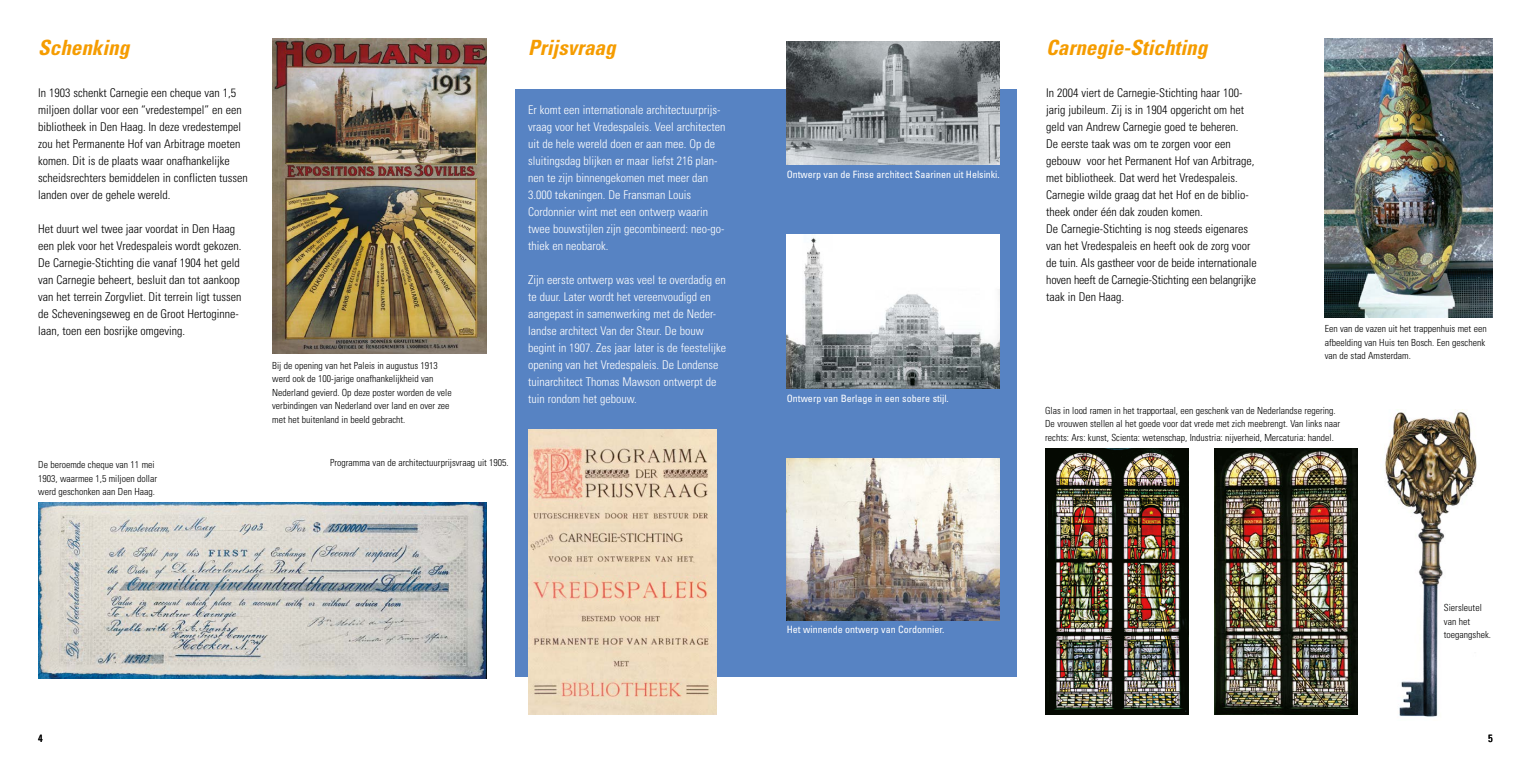
<style>
.page{position:relative;width:1531px;height:766px;background:#fff}
.page>*{position:absolute;margin:0;border:0;box-sizing:border-box;transform-origin:0 0}
.t1{font:italic 700 condensed 21px "Univers";color:#f59c00}
.t2{font:300 condensed 12px/17px "Univers";color:#000}
.t3{font:300 condensed 12px/17px "Univers";color:#fff}
.t4{font:condensed 10.5px "Univers";color:#000}
.t5{font:condensed 10.05px "Univers";color:#fff}
.t6{font:300 condensed 9.75px/13.5px "Univers";color:#000}
</style>
<div class="page">
<div style="left:514px;top:89px;width:502px;height:587px;background:#5783c3"></div>
<img style="left:272px;top:38px;width:215px;height:316px">
<img style="left:1324px;top:38px;width:168px;height:279px">
<img style="left:1214px;top:448px;width:143px;height:266px">
<img style="left:1045px;top:448px;width:144px;height:266px">
<img style="left:787px;top:42px;width:212px;height:122px">
<img style="left:787px;top:234px;width:212px;height:154px">
<img style="left:528px;top:429px;width:189px;height:285px">
<img style="left:787px;top:458px;width:212px;height:162px">
<img style="left:38px;top:502px;width:448px;height:176px">
<img style="left:1385px;top:409px;width:92px;height:308px">
<div style="left:1444px;top:603px;width:48px;height:38px;background:#fff"></div>
<h1 class="t1" style="left:38px;top:35px;width:93px">Schenking</h1>
<h1 class="t1" style="left:528px;top:35px;width:89px">Prijsvraag</h1>
<h1 class="t1" style="left:1046px;top:35px;width:163px">Carnegie-Stichting</h1>
<p class="t2" style="left:38px;top:85px;width:211px">In 1903 schenkt Carnegie een cheque van 1,5 miljoen dollar voor een “vredestempel” en een bibliotheek in Den Haag. In deze vredestempel zou het Permanente Hof van Arbitrage moeten komen. Dit is de plaats waar onafhankelijke scheidsrechters bemiddelen in conflicten tussen landen over de gehele wereld.</p>
<p class="t2" style="left:38px;top:220px;width:205px">Het duurt wel twee jaar voordat in Den Haag een plek voor het Vredespaleis wordt gekozen.<br>De Carnegie-Stichting die vanaf 1904 het geld van Carnegie beheert, besluit dan tot aankoop van het terrein Zorgvliet. Dit terrein ligt tussen de Scheveningseweg en de Groot Hertoginne&shy;laan, toen een bosrijke omgeving.</p>
<p class="t6" style="left:272px;top:358px;width:181px">Bij de opening van het Paleis in augustus 1913 werd ook de 100-jarige onafhankelijkheid van Nederland gevierd. Op deze poster worden de vele verbindingen van Nederland over land en over zee met het buitenland in beeld gebracht.</p>
<p class="t6" style="left:38px;top:457px;width:120px">De beroemde cheque van 11 mei<br>1903, waarmee 1,5 miljoen dollar werd geschonken aan Den Haag.</p>
<p class="t6" style="left:330px;top:455px;width:180px">Programma van de architectuurprijsvraag uit 1905.</p>
<p class="t3" style="left:528px;top:102px;width:199px">Er komt een internationale architectuurprijs&shy;vraag voor het Vredespaleis. Veel architecten uit de hele wereld doen er aan mee. Op de sluitingsdag blijken er maar liefst 216 plan&shy;nen te zijn binnengekomen met meer dan 3.000 tekeningen. De Fransman Louis Cordonnier wint met een ontwerp waarin twee bouwstijlen zijn gecombineerd: neo-go&shy;thiek en neobarok.</p>
<p class="t3" style="left:528px;top:271px;width:199px">Zijn eerste ontwerp was veel te overdadig en te duur. Later wordt het vereenvoudigd en aangepast in samenwerking met de Neder&shy;landse architect Van der Steur. De bouw begint in 1907. Zes jaar later is de feestelijke opening van het Vredespaleis. De Londense tuinarchitect Thomas Mawson ontwerpt de tuin rondom het gebouw.</p>
<p class="t4" style="left:38px;top:731px;width:6px">4</p>
<p class="t5" style="left:787px;top:167px;width:214px">Ontwerp van de Finse architect Saarinen uit Helsinki.</p>
<p class="t5" style="left:787px;top:392px;width:164px">Ontwerp van Berlage in een sobere stijl.</p>
<p class="t2" style="left:1046px;top:85px;width:212px">In 2004 viert de Carnegie-Stichting haar 100- jarig jubileum. Zij is in 1904 opgericht om het geld van Andrew Carnegie goed te beheren.<br>De eerste taak was om te zorgen voor een gebouw voor het Permanent Hof van Arbitrage, met bibliotheek. Dat werd het Vredespaleis.<br>Carnegie wilde graag dat het Hof en de biblio&shy;theek onder één dak zouden komen.<br>De Carnegie-Stichting is nog steeds eigenares van het Vredespaleis en heeft ook de zorg voor de tuin. Als gastheer voor de beide internationale hoven heeft de Carnegie-Stichting een belangrijke taak in Den Haag.</p>
<p class="t6" style="left:1324px;top:322px;width:163px">Een van de vazen uit het trappenhuis met een afbeelding van Huis ten Bosch. Een geschenk van de stad Amsterdam.</p>
<p class="t6" style="left:1045px;top:403px;width:296px">Glas in lood ramen in het trapportaal, een geschenk van de Nederlandse regering.<br>De vrouwen stellen al het goede voor dat vrede met zich meebrengt. Van links naar rechts: Ars: kunst, Scienta: wetenschap, Industria: nijverheid, Mercaturia: handel.</p>
<p class="t5" style="left:787px;top:622px;width:159px">Het winnende ontwerp van Cordonnier.</p>
<p class="t6" style="left:1444px;top:600px;width:49px">Siersleutel van het toegangshek.</p>
<p class="t4" style="left:1488px;top:731px;width:6px">5</p>
</div>
